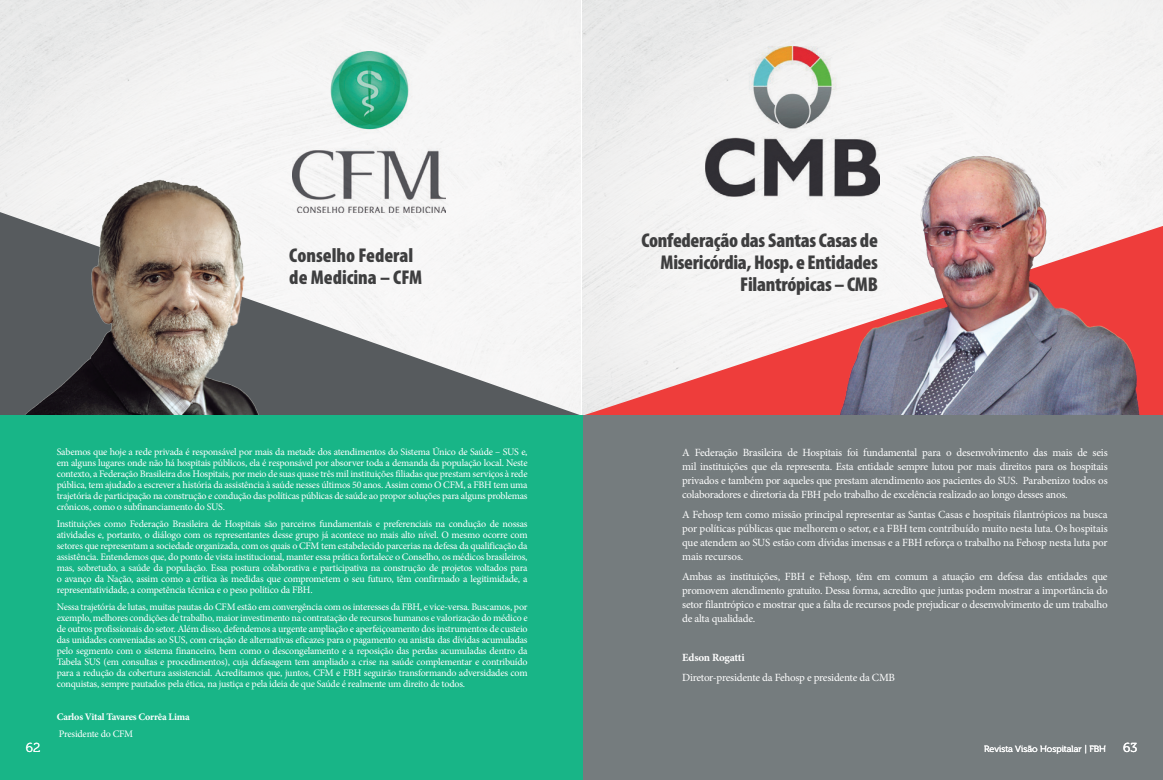
<style>
.page{position:relative;width:1163px;height:780px;background:#fff}
.page>*{position:absolute;margin:0;border:0;box-sizing:border-box;transform-origin:0 0}
.t1{font:900 condensed 20px/22px "Myriad Pro";letter-spacing:-.015em;color:#3e3e3f;text-align:right}
.t2{font:13px "Museo 300";color:#fff}
.t3{font:11px/14px "Minion Pro";letter-spacing:-.02em;color:#fff;text-align:justify}
.t4{font:700 11px "Minion Pro";letter-spacing:-.02em;color:#fff}
.t5{font:10px/11px "Minion Pro";letter-spacing:-.02em;color:#fff;text-align:justify}
.t6{font:700 10px "Minion Pro";letter-spacing:-.02em;color:#fff}
.t7{font:9px "Museo 300";color:#fff}
</style>
<div class="page">
<img style="left:0;top:0;width:580px;height:212px">
<svg style="left:583px;top:226px;width:579px;height:189px;fill:#f1f1f0"></svg>
<svg style="left:333px;top:212px;width:248px;height:203px;fill:#f6f6f6"></svg>
<img style="left:825px;top:146px;width:314px;height:269px">
<img style="left:0;top:155px;width:333px;height:260px">
<div style="left:583px;top:415px;width:579px;height:365px;background:#757c7e"></div>
<div style="left:0;top:415px;width:583px;height:365px;background:#18b587"></div>
<img style="left:292px;top:52px;width:153px;height:160px">
<img style="left:705px;top:46px;width:174px;height:157px">
<h1 class="t1" style="left:289px;top:245px;width:134px;text-align:left">Conselho Federal de Medicina – CFM</h1>
<p class="t5" style="left:57px;top:446px;width:472px">Sabemos que hoje a rede privada é responsável por mais da metade dos atendimentos do Sistema Único de Saúde – SUS e, em alguns lugares onde não há hospitais públicos, ela é responsável por absorver toda a demanda da população local. Neste contexto, a Federação Brasileira dos Hospitais, por meio de suas quase três mil instituições filiadas que prestam serviços à rede pública, tem ajudado a escrever a história da assistência à saúde nesses últimos 50 anos. Assim como O CFM, a FBH tem uma trajetória de participação na construção e condução das políticas públicas de saúde ao propor soluções para alguns problemas crônicos, como o subfinanciamento do SUS.</p>
<p class="t5" style="left:57px;top:518px;width:472px">Instituições como Federação Brasileira de Hospitais são parceiros fundamentais e preferenciais na condução de nossas atividades e, portanto, o diálogo com os representantes desse grupo já acontece no mais alto nível. O mesmo ocorre com setores que representam a sociedade organizada, com os quais o CFM tem estabelecido parcerias na defesa da qualificação da assistência. Entendemos que, do ponto de vista institucional, manter essa prática fortalece o Conselho, os médicos brasileiros, mas, sobretudo, a saúde da população. Essa postura colaborativa e participativa na construção de projetos voltados para o avanço da Nação, assim como a crítica às medidas que comprometem o seu futuro, têm confirmado a legitimidade, a representatividade, a competência técnica e o peso político da FBH.</p>
<p class="t5" style="left:57px;top:601px;width:472px">Nessa trajetória de lutas, muitas pautas do CFM estão em convergência com os interesses da FBH, e vice-versa. Buscamos, por exemplo, melhores condições de trabalho, maior investimento na contratação de recursos humanos e valorização do médico e de outros profissionais do setor. Além disso, defendemos a urgente ampliação e aperfeiçoamento dos instrumentos de custeio das unidades conveniadas ao SUS, com criação de alternativas eficazes para o pagamento ou anistia das dívidas acumuladas pelo segmento com o sistema financeiro, bem como o descongelamento e a reposição das perdas acumuladas dentro da Tabela SUS (em consultas e procedimentos), cuja defasagem tem ampliado a crise na saúde complementar e contribuído para a redução da cobertura assistencial. Acreditamos que, juntos, CFM e FBH seguirão transformando adversidades com conquistas, sempre pautados pela ética, na justiça e pela ideia de que Saúde é realmente um direito de todos.</p>
<p class="t6" style="left:57px;top:710px;width:134px">Carlos Vital Tavares Corrêa Lima</p>
<p class="t5" style="left:59px;top:728px;width:76px">Presidente do CFM</p>
<h1 class="t1" style="left:641px;top:229px;width:238px">Confederação das Santas Casas de<br>Misericórdia, Hosp. e Entidades<br>Filantrópicas – CMB</h1>
<p class="t3" style="left:682px;top:445px;width:427px">A Federação Brasileira de Hospitais foi fundamental para o desenvolvimento das mais de seis mil instituições que ela representa. Esta entidade sempre lutou por mais direitos para os hospitais privados e também por aqueles que prestam atendimento aos pacientes do SUS. Parabenizo todos os colaboradores e diretoria da FBH pelo trabalho de excelência realizado ao longo desses anos.</p>
<p class="t3" style="left:682px;top:507px;width:427px">A Fehosp tem como missão principal representar as Santas Casas e hospitais filantrópicos na busca por políticas públicas que melhorem o setor, e a FBH tem contribuído muito nesta luta. Os hospitais que atendem ao SUS estão com dívidas imensas e a FBH reforça o trabalho na Fehosp nesta luta por mais recursos.</p>
<p class="t3" style="left:682px;top:569px;width:427px">Ambas as instituições, FBH e Fehosp, têm em comum a atuação em defesa das entidades que promovem atendimento gratuito. Dessa forma, acredito que juntas podem mostrar a importância do setor filantrópico e mostrar que a falta de recursos pode prejudicar o desenvolvimento de um trabalho de alta qualidade.</p>
<p class="t4" style="left:682px;top:649px;width:64px">Edson Rogatti</p>
<p class="t3" style="left:682px;top:670px;width:214px">Diretor-presidente da Fehosp e presidente da CMB</p>
<h2 class="t2" style="left:26px;top:740px;width:16px">62</h2>
<p class="t7" style="left:983px;top:744px;width:123px">Revista Visão Hospitalar | FBH</p>
<h2 class="t2" style="left:1122px;top:740px;width:16px">63</h2>
</div>
